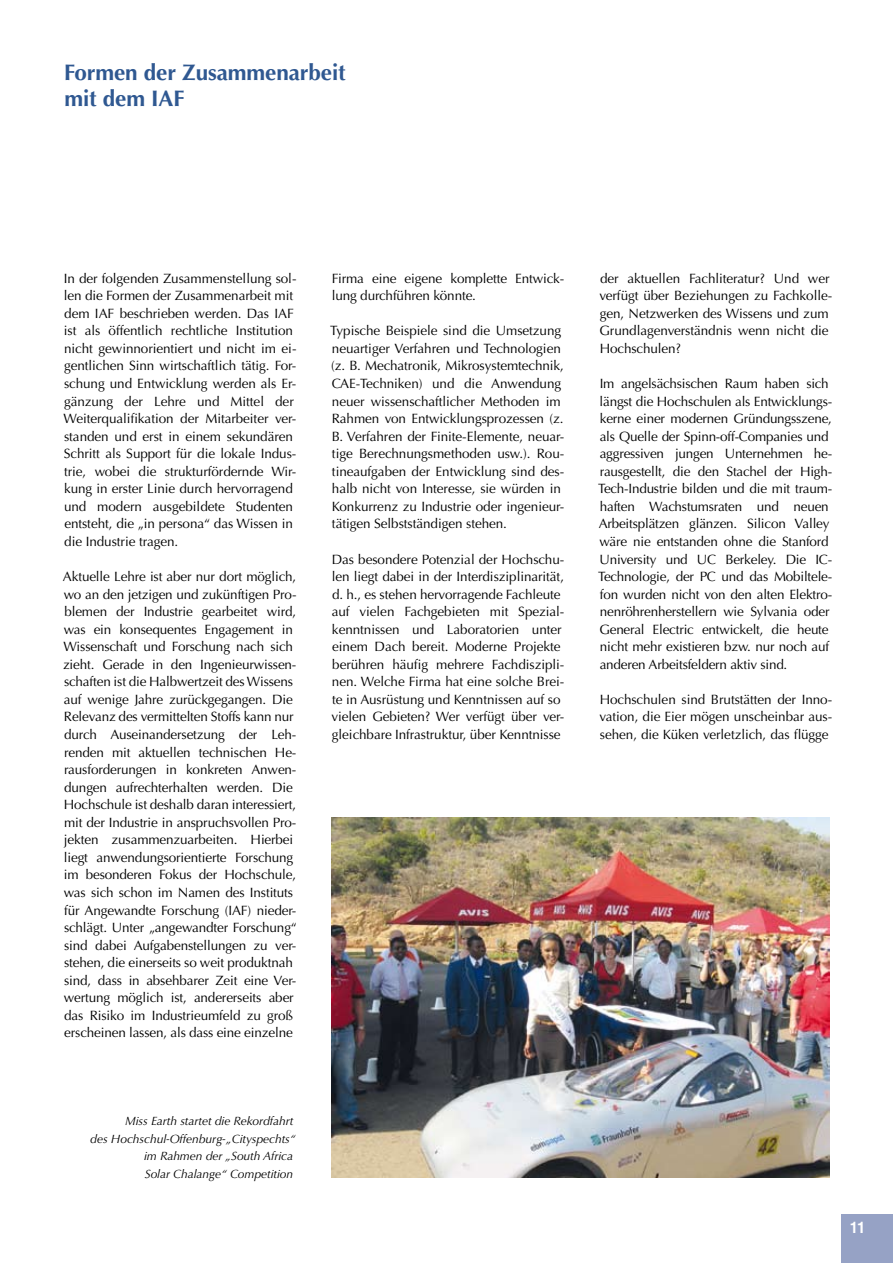
<style>
.page{position:relative;width:893px;height:1263px;background:#fff}
.page>*{position:absolute;margin:0;border:0;box-sizing:border-box;transform-origin:0 0}
.t1{font:700 22.5px/25.5px "Optima LT Std";letter-spacing:-.005em;color:#2f5891}
.t2{font:700 condensed 15px "Helvetica LT Std";color:#fff}
.t3{font:13.5px/17.5px "Optima LT Std";letter-spacing:-.01em;color:#000}
.t4{font:italic 12px/17.5px "Optima LT Std";letter-spacing:-.005em;color:#000;text-align:right}
</style>
<div class="page">
<div style="left:842px;top:1214px;width:51px;height:49px;background:#96a2c5"></div>
<img style="left:332px;top:817px;width:497px;height:361px">
<p class="t1" style="left:64px;top:60px;width:283px">Formen der Zusammenarbeit mit dem IAF</p>
<p class="t3" style="left:63px;top:270px;width:234px">In der folgenden Zusammenstellung sol&shy;len die Formen der Zusammenarbeit mit dem IAF beschrieben werden. Das IAF ist als öffentlich rechtliche Institution nicht gewinnorientiert und nicht im ei&shy;gentlichen Sinn wirtschaftlich tätig. For&shy;schung und Entwicklung werden als Er&shy;gänzung der Lehre und Mittel der Weiterqualifikation der Mitarbeiter ver&shy;standen und erst in einem sekundären Schritt als Support für die lokale Indus&shy;trie, wobei die strukturfördernde Wir&shy;kung in erster Linie durch hervorragend und modern ausgebildete Studenten entsteht, die „in persona“ das Wissen in die Industrie tragen.</p>
<p class="t3" style="left:63px;top:568px;width:236px">Aktuelle Lehre ist aber nur dort möglich, wo an den jetzigen und zukünftigen Pro&shy;blemen der Industrie gearbeitet wird, was ein konsequentes Engagement in Wissenschaft und Forschung nach sich zieht. Gerade in den Ingenieurwissen&shy;schaften ist die Halbwertzeit des Wissens auf wenige Jahre zurückgegangen. Die Relevanz des vermittelten Stoffs kann nur durch Auseinandersetzung der Leh&shy;renden mit aktuellen technischen He&shy;rausforderungen in konkreten Anwen&shy;dungen aufrechterhalten werden. Die Hochschule ist deshalb daran interessiert, mit der Industrie in anspruchsvollen Pro&shy;jekten zusammenzuarbeiten. Hierbei liegt anwendungsorientierte Forschung im besonderen Fokus der Hochschule, was sich schon im Namen des Instituts für Angewandte Forschung (IAF) nieder&shy;schlägt. Unter „angewandter Forschung“ sind dabei Aufgabenstellungen zu ver&shy;stehen, die einerseits so weit produktnah sind, dass in absehbarer Zeit eine Ver&shy;wertung möglich ist, andererseits aber das Risiko im Industrieumfeld zu groß erscheinen lassen, als dass eine einzelne</p>
<p class="t4" style="left:90px;top:1112px;width:207px">Miss Earth startet die Rekordfahrt<br>des Hochschul-Offenburg-„Cityspechts“ im Rahmen der „South Africa<br>Solar Chalange“ Competition</p>
<p class="t3" style="left:332px;top:270px;width:234px">Firma eine eigene komplette Entwick&shy;lung durchführen könnte.</p>
<p class="t3" style="left:330px;top:322px;width:236px">Typische Beispiele sind die Umsetzung neuartiger Verfahren und Technologien (z. B. Mechatronik, Mikrosystemtechnik, CAE-Techniken) und die Anwendung neuer wissenschaftlicher Methoden im Rahmen von Entwicklungsprozessen (z.<br>B. Verfahren der Finite-Elemente, neuar&shy;tige Berechnungsmethoden usw.). Rou&shy;tineaufgaben der Entwicklung sind des&shy;halb nicht von Interesse, sie würden in Konkurrenz zu Industrie oder ingenieur&shy;tätigen Selbstständigen stehen.</p>
<p class="t3" style="left:331px;top:550px;width:234px">Das besondere Potenzial der Hochschu&shy;len liegt dabei in der Interdisziplinarität, d. h., es stehen hervorragende Fachleute auf vielen Fachgebieten mit Spezial&shy;kenntnissen und Laboratorien unter einem Dach bereit. Moderne Projekte berühren häufig mehrere Fachdiszipli&shy;nen. Welche Firma hat eine solche Brei&shy;te in Ausrüstung und Kenntnissen auf so vielen Gebieten? Wer verfügt über ver&shy;gleichbare Infrastruktur, über Kenntnisse</p>
<p class="t3" style="left:599px;top:270px;width:234px">der aktuellen Fachliteratur? Und wer verfügt über Beziehungen zu Fachkolle&shy;gen, Netzwerken des Wissens und zum Grundlagenverständnis wenn nicht die Hochschulen?</p>
<p class="t3" style="left:598px;top:375px;width:236px">Im angelsächsischen Raum haben sich längst die Hochschulen als Entwicklungs&shy;kerne einer modernen Gründungsszene, als Quelle der Spinn-off-Companies und aggressiven jungen Unternehmen he&shy;rausgestellt, die den Stachel der High-Tech-Industrie bilden und die mit traum&shy;haften Wachstumsraten und neuen Arbeitsplätzen glänzen. Silicon Valley wäre nie entstanden ohne die Stanford University und UC Berkeley. Die IC-Technologie, der PC und das Mobiltele&shy;fon wurden nicht von den alten Elektro&shy;nenröhrenherstellern wie Sylvania oder General Electric entwickelt, die heute nicht mehr existieren bzw. nur noch auf anderen Arbeitsfeldern aktiv sind.</p>
<p class="t3" style="left:599px;top:691px;width:234px;text-align:justify">Hochschulen sind Brutstätten der Inno&shy;vation, die Eier mögen unscheinbar aus&shy;sehen, die Küken verletzlich, das flügge</p>
<p class="t2" style="left:850px;top:1218px;width:16px">11</p>
</div>
